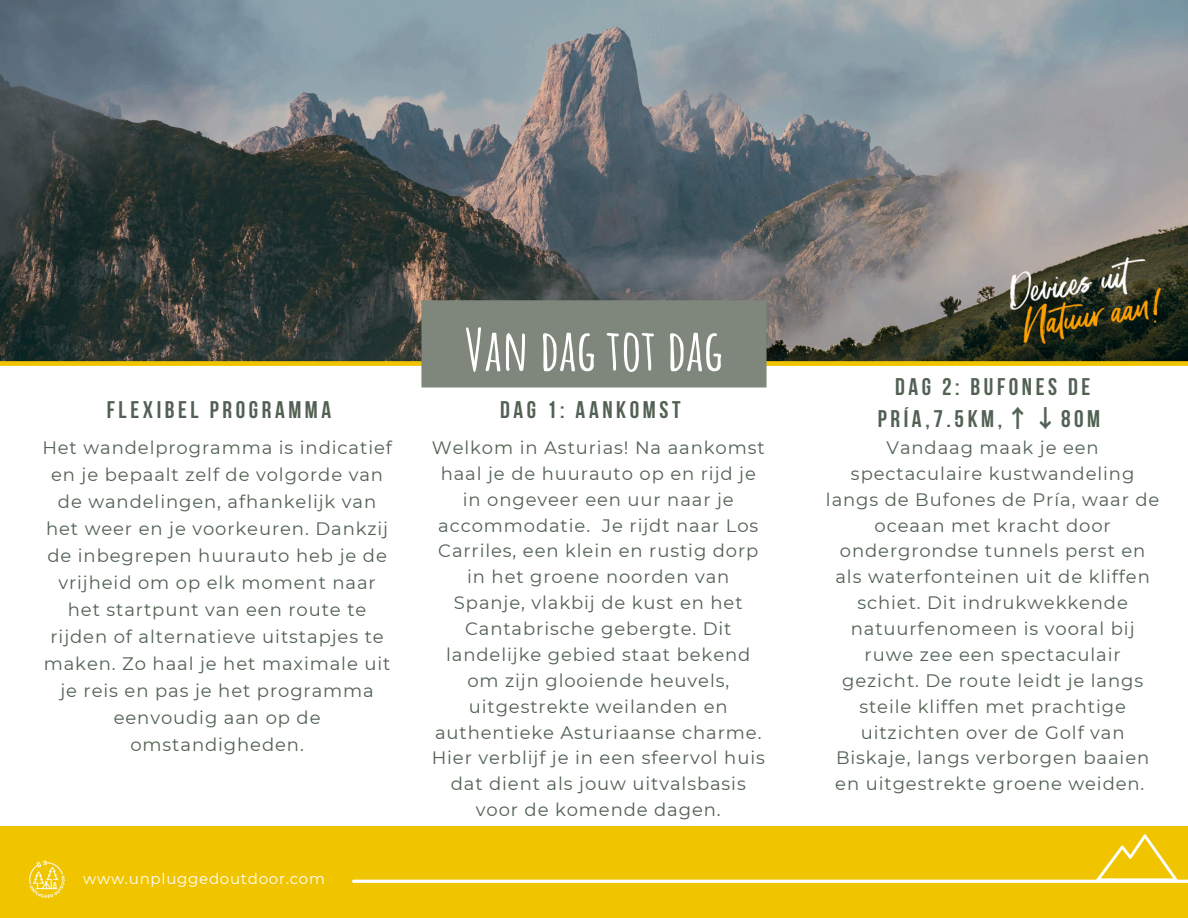
<style>
.page{position:relative;width:1188px;height:918px;background:#fff}
.page>*{position:absolute;margin:0;border:0;box-sizing:border-box;transform-origin:0 0}
.t1{font:700 57px "Amatic SC";color:#fff}
.t2{font:700 24px/32.7px "Bebas Neue";letter-spacing:.15em;color:#526153;text-align:center}
.t3{font:18px/25.8px "Montserrat";letter-spacing:.05em;color:#526153;text-align:center}
.t4{font:15px "Montserrat";letter-spacing:.05em;color:#fff}
.s1{font-family:"Noto Sans CJ Ksc"}
</style>
<div class="page">
<div style="left:0;top:826px;width:1188px;height:92px;background:#f1c400"></div>
<img style="left:0;top:0;width:1187px;height:300px">
<img style="left:29px;top:860px;width:36px;height:38px">
<img style="left:1010px;top:257px;width:150px;height:43px">
<svg style="left:352px;top:834px;width:836px;height:49px"></svg>
<svg style="left:0;top:300px;width:1188px;height:87px"></svg>
<h2 class="t2" style="left:107px;top:395px;width:226px">FLEXIBEL PROGRAMMA</h2>
<h2 class="t3" style="left:42px;top:434px;width:351px;line-height:27px">Het wandelprogramma is indicatief en je bepaalt zelf de volgorde van de wandelingen, afhankelijk van het weer en je voorkeuren. Dankzij de inbegrepen huurauto heb je de vrijheid om op elk moment naar het startpunt van een route te rijden of alternatieve uitstapjes te maken. Zo haal je het maximale uit je reis en pas je het programma eenvoudig aan op de omstandigheden.</h2>
<p class="t4" style="left:83px;top:869px;width:243px">www.unpluggedoutdoor.com</p>
<p class="t1" style="left:465px;top:313px;width:260px">Van dag tot dag</p>
<p class="t2" style="left:500px;top:395px;width:182px">DAG 1: AANKOMST</p>
<p class="t3" style="left:432px;top:435px;width:335px">Welkom in Asturias! Na aankomst haal je de huurauto op en rijd je in ongeveer een uur naar je accommodatie. Je rijdt naar Los<br>Carriles, een klein en rustig dorp in het groene noorden van<br>Spanje, vlakbij de kust en het<br>Cantabrische gebergte. Dit landelijke gebied staat bekend om zijn glooiende heuvels, uitgestrekte weilanden en authentieke Asturiaanse charme.<br>Hier verblijf je in een sfeervol huis dat dient als jouw uitvalsbasis voor de komende dagen.</p>
<h1 class="t2" style="left:878px;top:372px;width:224px">DAG 2: BUFONES DE<br>PRÍA,7.5KM,<span class="s1">↑↓</span>80M</h1>
<h2 class="t3" style="left:826px;top:435px;width:335px">Vandaag maak je een spectaculaire kustwandeling langs de Bufones de Pría, waar de oceaan met kracht door ondergrondse tunnels perst en als waterfonteinen uit de kliffen schiet. Dit indrukwekkende natuurfenomeen is vooral bij ruwe zee een spectaculair gezicht. De route leidt je langs steile kliffen met prachtige uitzichten over de Golf van<br>Biskaje, langs verborgen baaien en uitgestrekte groene weiden.</h2>
</div>
